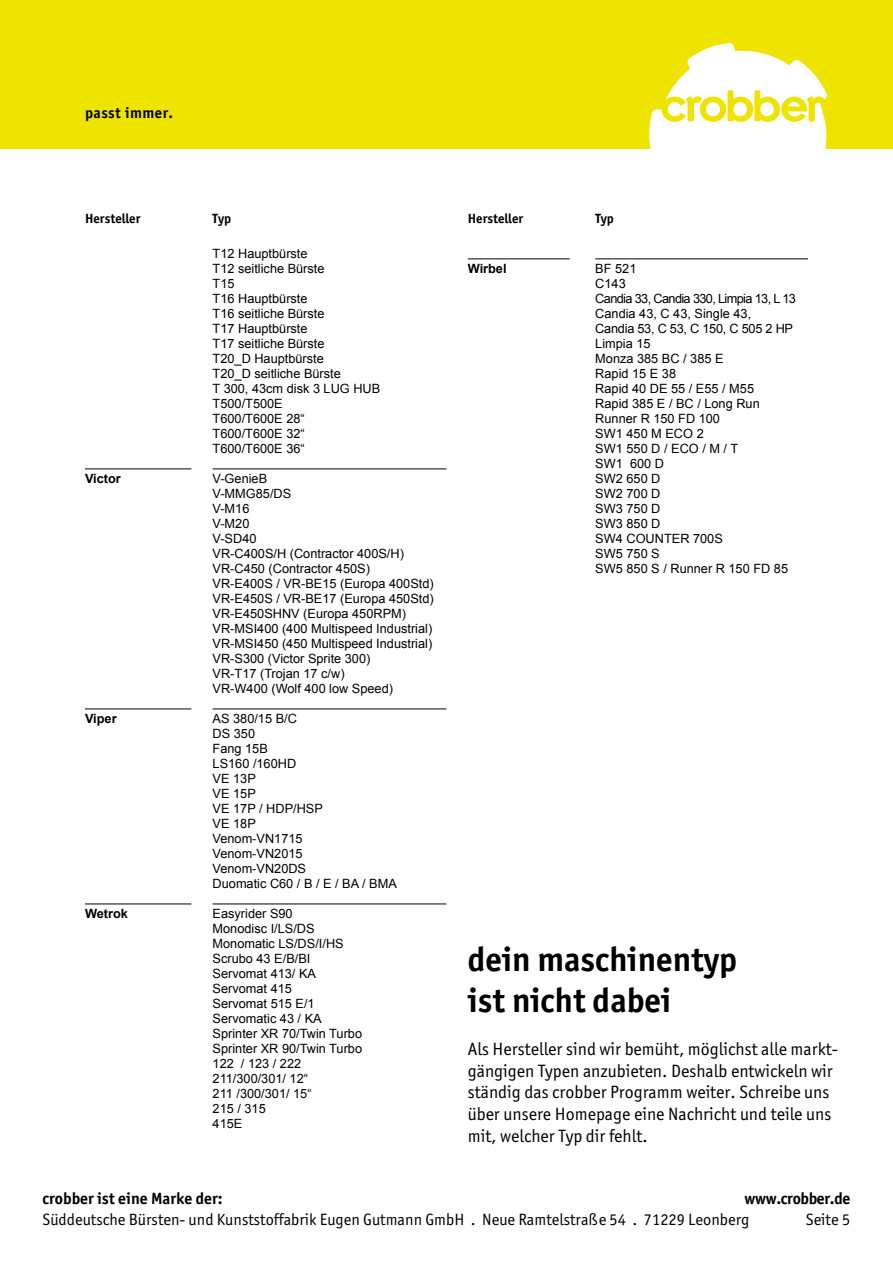
<style>
.page{position:relative;width:893px;height:1263px;background:#fff}
.page>*{position:absolute;margin:0;border:0;box-sizing:border-box;transform-origin:0 0}
.t1{font:700 34.5px "Officina Sans";color:#000}
.t2{font:18px/21.6px "Officina Sans";color:#000}
.t3{font:16.5px "Officina Sans";color:#000}
.t4{font:700 16.5px "Officina Sans";color:#000}
.t5{font:700 16.5px "Officina Sans";letter-spacing:-.02em;color:#000}
.t6{font:700 15.45px "Officina Sans";letter-spacing:.03em;color:#000}
.t7{font:700 13.5px "Officina Sans";color:#000}
.t8{font:12.75px "Arial";color:#000}
.t9{font:12.75px "Arial";letter-spacing:-.05em;color:#000}
.t10{font:12.75px "Arial";letter-spacing:-.02em;color:#000}
.t11{font:700 12.75px "Arial";color:#000}
</style>
<div class="page">
<div style="left:0;top:0;width:893px;height:149px;background:#eee400"></div>
<svg style="left:649px;top:43px;width:178px;height:106px"></svg>
<hr style="left:85px;top:468px;width:106px;height:1px;background:#000">
<hr style="left:85px;top:708px;width:106px;height:1px;background:#000">
<hr style="left:85px;top:903px;width:106px;height:1px;background:#000">
<hr style="left:213px;top:468px;width:233px;height:1px;background:#000">
<hr style="left:213px;top:708px;width:233px;height:1px;background:#000">
<hr style="left:213px;top:903px;width:233px;height:1px;background:#000">
<hr style="left:468px;top:258px;width:102px;height:1px;background:#000">
<hr style="left:595px;top:258px;width:213px;height:1px;background:#000">
<p class="t6" style="left:85px;top:104px;width:90px">passt immer.</p>
<p class="t7" style="left:85px;top:210px;width:57px">Hersteller</p>
<p class="t7" style="left:213px;top:210px;width:20px">Typ</p>
<p class="t7" style="left:468px;top:210px;width:57px">Hersteller</p>
<p class="t7" style="left:595px;top:210px;width:20px">Typ</p>
<p class="t11" style="left:85px;top:470px;width:37px">Victor</p>
<p class="t11" style="left:85px;top:710px;width:33px">Viper</p>
<p class="t11" style="left:85px;top:905px;width:44px">Wetrok</p>
<p class="t8" style="left:213px;top:245px;width:96px">T12 Hauptbürste</p>
<p class="t8" style="left:213px;top:260px;width:113px">T12 seitliche Bürste</p>
<p class="t8" style="left:213px;top:275px;width:23px">T15</p>
<p class="t8" style="left:213px;top:290px;width:96px">T16 Hauptbürste</p>
<p class="t8" style="left:213px;top:305px;width:113px">T16 seitliche Bürste</p>
<p class="t8" style="left:213px;top:320px;width:96px">T17 Hauptbürste</p>
<p class="t8" style="left:213px;top:335px;width:113px">T17 seitliche Bürste</p>
<p class="t8" style="left:213px;top:350px;width:113px">T20_D Hauptbürste</p>
<p class="t8" style="left:213px;top:365px;width:130px">T20_D seitliche Bürste</p>
<p class="t8" style="left:213px;top:380px;width:169px">T 300, 43cm disk 3 LUG HUB</p>
<p class="t8" style="left:213px;top:395px;width:72px">T500/T500E</p>
<p class="t8" style="left:213px;top:410px;width:94px">T600/T600E 28“</p>
<p class="t8" style="left:213px;top:425px;width:94px">T600/T600E 32“</p>
<p class="t8" style="left:213px;top:440px;width:94px">T600/T600E 36“</p>
<p class="t8" style="left:213px;top:470px;width:56px">V-GenieB</p>
<p class="t8" style="left:213px;top:485px;width:80px">V-MMG85/DS</p>
<p class="t8" style="left:213px;top:500px;width:38px">V-M16</p>
<p class="t8" style="left:213px;top:515px;width:38px">V-M20</p>
<p class="t8" style="left:213px;top:530px;width:45px">V-SD40</p>
<p class="t8" style="left:213px;top:545px;width:193px">VR-C400S/H (Contractor 400S/H)</p>
<p class="t8" style="left:213px;top:560px;width:159px">VR-C450 (Contractor 450S)</p>
<p class="t8" style="left:213px;top:575px;width:223px">VR-E400S / VR-BE15 (Europa 400Std)</p>
<p class="t8" style="left:213px;top:590px;width:223px">VR-E450S / VR-BE17 (Europa 450Std)</p>
<p class="t8" style="left:213px;top:605px;width:195px">VR-E450SHNV (Europa 450RPM)</p>
<p class="t8" style="left:213px;top:620px;width:221px">VR-MSI400 (400 Multispeed Industrial)</p>
<p class="t8" style="left:213px;top:635px;width:221px">VR-MSI450 (450 Multispeed Industrial)</p>
<p class="t8" style="left:213px;top:650px;width:159px">VR-S300 (Victor Sprite 300)</p>
<p class="t8" style="left:213px;top:665px;width:134px">VR-T17 (Trojan 17 c/w)</p>
<p class="t8" style="left:213px;top:680px;width:182px">VR-W400 (Wolf 400 low Speed)</p>
<p class="t8" style="left:213px;top:710px;width:86px">AS 380/15 B/C</p>
<p class="t8" style="left:213px;top:725px;width:44px">DS 350</p>
<p class="t8" style="left:213px;top:740px;width:57px">Fang 15B</p>
<p class="t8" style="left:213px;top:755px;width:85px">LS160 /160HD</p>
<p class="t8" style="left:213px;top:770px;width:45px">VE 13P</p>
<p class="t8" style="left:213px;top:785px;width:45px">VE 15P</p>
<p class="t8" style="left:213px;top:800px;width:112px">VE 17P / HDP/HSP</p>
<p class="t8" style="left:213px;top:815px;width:45px">VE 18P</p>
<p class="t8" style="left:213px;top:830px;width:91px">Venom-VN1715</p>
<p class="t8" style="left:213px;top:845px;width:91px">Venom-VN2015</p>
<p class="t8" style="left:213px;top:860px;width:95px">Venom-VN20DS</p>
<p class="t8" style="left:213px;top:875px;width:186px">Duomatic C60 / B / E / BA / BMA</p>
<p class="t8" style="left:213px;top:905px;width:82px">Easyrider S90</p>
<p class="t8" style="left:213px;top:920px;width:104px">Monodisc I/LS/DS</p>
<p class="t8" style="left:213px;top:935px;width:133px">Monomatic LS/DS/I/HS</p>
<p class="t8" style="left:213px;top:950px;width:99px">Scrubo 43 E/B/BI</p>
<p class="t8" style="left:213px;top:965px;width:105px">Servomat 413/ KA</p>
<p class="t8" style="left:213px;top:980px;width:81px">Servomat 415</p>
<p class="t8" style="left:213px;top:995px;width:104px">Servomat 515 E/1</p>
<p class="t8" style="left:213px;top:1010px;width:111px">Servomatic 43 / KA</p>
<p class="t8" style="left:213px;top:1025px;width:151px">Sprinter XR 70/Twin Turbo</p>
<p class="t8" style="left:213px;top:1040px;width:151px">Sprinter XR 90/Twin Turbo</p>
<p class="t8" style="left:213px;top:1055px;width:90px">122 / 123 / 222</p>
<p class="t8" style="left:213px;top:1070px;width:97px">211/300/301/ 12“</p>
<p class="t8" style="left:213px;top:1085px;width:101px">211 /300/301/ 15“</p>
<p class="t8" style="left:213px;top:1100px;width:55px">215 / 315</p>
<p class="t8" style="left:213px;top:1115px;width:31px">415E</p>
<p class="t11" style="left:468px;top:260px;width:40px">Wirbel</p>
<p class="t8" style="left:595px;top:260px;width:43px">BF 521</p>
<p class="t8" style="left:595px;top:275px;width:32px">C143</p>
<p class="t9" style="left:595px;top:290px;width:202px">Candia 33, Candia 330, Limpia 13, L 13</p>
<p class="t8" style="left:595px;top:305px;width:157px">Candia 43, C 43, Single 43,</p>
<p class="t10" style="left:595px;top:320px;width:199px">Candia 53, C 53, C 150, C 505 2 HP</p>
<p class="t8" style="left:595px;top:335px;width:57px">Limpia 15</p>
<p class="t8" style="left:595px;top:350px;width:130px">Monza 385 BC / 385 E</p>
<p class="t8" style="left:595px;top:365px;width:82px">Rapid 15 E 38</p>
<p class="t8" style="left:595px;top:380px;width:160px">Rapid 40 DE 55 / E55 / M55</p>
<p class="t8" style="left:595px;top:395px;width:166px">Rapid 385 E / BC / Long Run</p>
<p class="t8" style="left:595px;top:410px;width:126px">Runner R 150 FD 100</p>
<p class="t8" style="left:595px;top:425px;width:110px">SW1 450 M ECO 2</p>
<p class="t8" style="left:595px;top:440px;width:144px">SW1 550 D / ECO / M / T</p>
<p class="t8" style="left:595px;top:455px;width:70px">SW1 600 D</p>
<p class="t8" style="left:595px;top:470px;width:67px">SW2 650 D</p>
<p class="t8" style="left:595px;top:485px;width:67px">SW2 700 D</p>
<p class="t8" style="left:595px;top:500px;width:67px">SW3 750 D</p>
<p class="t8" style="left:595px;top:515px;width:67px">SW3 850 D</p>
<p class="t8" style="left:595px;top:530px;width:129px">SW4 COUNTER 700S</p>
<p class="t8" style="left:595px;top:545px;width:66px">SW5 750 S</p>
<p class="t8" style="left:595px;top:560px;width:194px">SW5 850 S / Runner R 150 FD 85</p>
<p class="t1" style="left:468px;top:938px;width:271px">dein maschinentyp</p>
<p class="t1" style="left:468px;top:979px;width:205px">ist nicht dabei</p>
<p class="t2" style="left:468px;top:1038px;width:372px">Als Hersteller sind wir bemüht, möglichst alle markt&shy;gängigen Typen anzubieten. Deshalb entwickeln wir ständig das crobber Programm weiter. Schreibe uns über unsere Homepage eine Nachricht und teile uns mit, welcher Typ dir fehlt.</p>
<p class="t4" style="left:43px;top:1188px;width:182px">crobber ist eine Marke der:</p>
<p class="t5" style="left:745px;top:1188px;width:107px">www.crobber.de</p>
<p class="t3" style="left:43px;top:1210px;width:708px">Süddeutsche Bürsten- und Kunststoffabrik Eugen Gutmann GmbH . Neue Ramtelstraße 54 . 71229 Leonberg</p>
<p class="t3" style="left:806px;top:1210px;width:46px">Seite 5</p>
</div>
